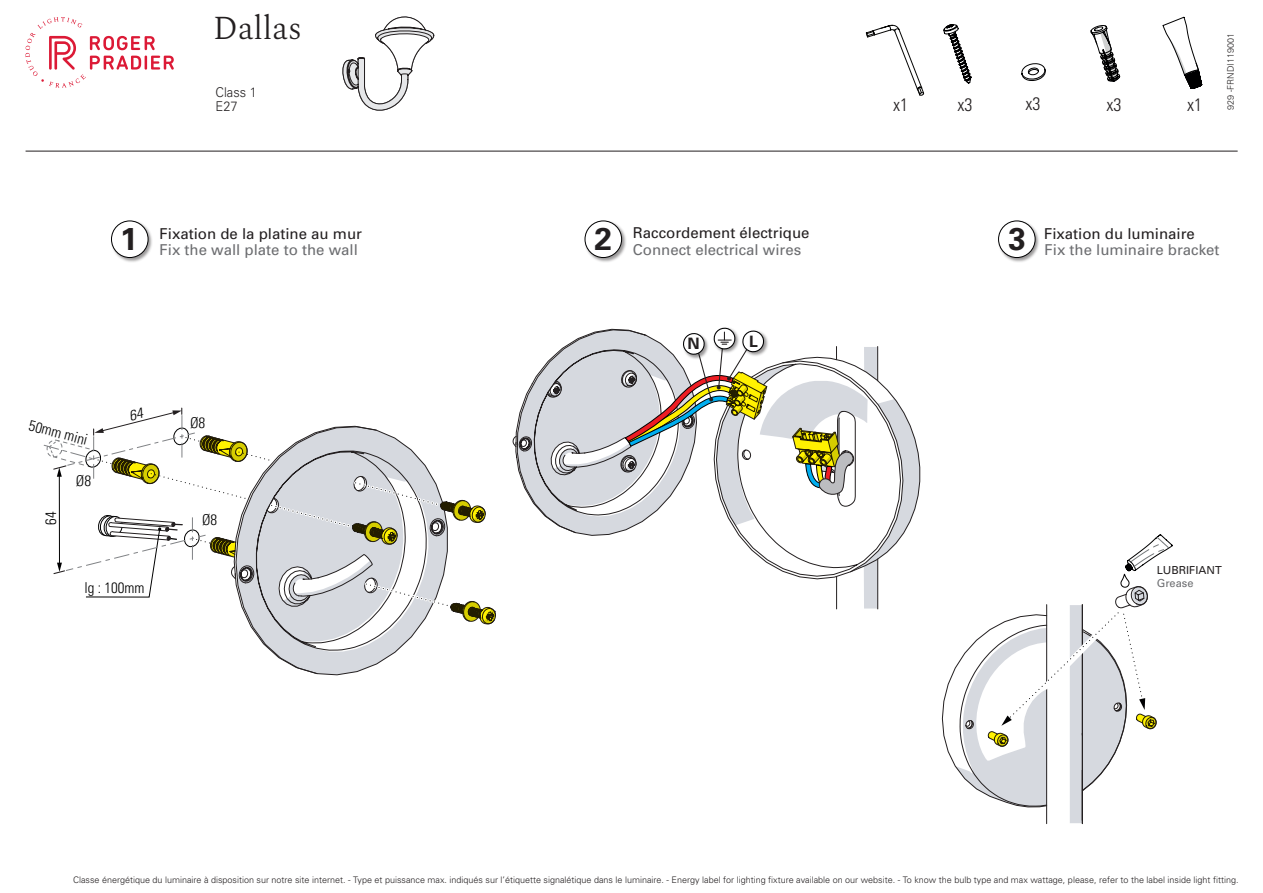
<style>
.page{position:relative;width:1263px;height:893px;background:#fff}
.page>*{position:absolute;margin:0;border:0;box-sizing:border-box;transform-origin:0 0}
.t1{font:300 33px "Spectral";color:#231f20}
.t2{font:700 31.5px "Univers LT Std";color:#231f20}
.t3{font:300 condensed 18px "Univers";color:#231f20}
.t4{font:700 15.75px "Univers LT Std";color:#231f20}
.t5{font:15px "Univers";color:#6c6d70}
.t6{font:15px "Univers";color:#231f20}
.t7{font:300 condensed 15px "Univers";color:#000001}
.t8{font:300 13.5px/13.5px "Univers";color:#262324;scale:.95 1}
.t9{font:11.1px "Univers";color:#231f20}
.t10{font:11.1px "Univers";color:#6c6d70}
.t11{font:300 9px "Univers";color:#231f20}
.t12{font:300 9px "Univers";color:#262324}
</style>
<div class="page">
<hr style="left:26px;top:151px;width:1212px;height:1px;background:#231f20">
<svg style="left:25px;top:17px;width:149px;height:71px"></svg>
<svg style="left:249px;top:625px;width:172px;height:51px"></svg>
<svg style="left:837px;top:580px;width:42px;height:28px"></svg>
<svg style="left:799px;top:410px;width:122px;height:170px"></svg>
<hr style="left:877px;top:559px;width:1px;height:50px;background:#231f20">
<hr style="left:836px;top:576px;width:1px;height:33px;background:#231f20">
<hr style="left:1082px;top:605px;width:1px;height:219px;background:#231f20">
<hr style="left:1046px;top:605px;width:1px;height:219px;background:#231f20">
<svg style="left:941px;top:534px;width:232px;height:289px"></svg>
<svg style="left:512px;top:327px;width:391px;height:250px"></svg>
<img style="left:111px;top:220px;width:41px;height:42px">
<div style="left:111px;top:221px;width:37px;height:37px;background:#fff;border-radius:50%"></div>
<div style="left:111px;top:221px;width:37px;height:37px;border:1px solid #000001;border-radius:50%"></div>
<img style="left:584px;top:220px;width:42px;height:42px">
<div style="left:585px;top:221px;width:37px;height:37px;background:#fff;border-radius:50%"></div>
<div style="left:585px;top:221px;width:37px;height:37px;border:1px solid #000001;border-radius:50%"></div>
<img style="left:998px;top:220px;width:41px;height:42px">
<div style="left:998px;top:221px;width:37px;height:37px;background:#fff;border-radius:50%"></div>
<div style="left:998px;top:221px;width:37px;height:37px;border:1px solid #000001;border-radius:50%"></div>
<svg style="left:943px;top:24px;width:29px;height:60px"></svg>
<svg style="left:1021px;top:63px;width:25px;height:18px"></svg>
<svg style="left:1090px;top:25px;width:31px;height:57px"></svg>
<svg style="left:1162px;top:16px;width:41px;height:73px"></svg>
<svg style="left:865px;top:24px;width:60px;height:72px"></svg>
<svg style="left:342px;top:16px;width:92px;height:95px"></svg>
<svg style="left:44px;top:407px;width:452px;height:218px"></svg>
<h1 class="t1" style="left:213px;top:4px;width:90px">Dallas</h1>
<h3 class="t8" style="left:216px;top:85px;width:45px">Class 1<br>E27</h3>
<h2 class="t2" style="left:120px;top:220px;width:19px">1</h2>
<h2 class="t2" style="left:594px;top:220px;width:19px">2</h2>
<h3 class="t6" style="left:160px;top:225px;width:204px">Fixation de la platine au mur</h3>
<h3 class="t5" style="left:160px;top:241px;width:200px">Fix the wall plate to the wall</h3>
<h3 class="t6" style="left:633px;top:224px;width:178px">Raccordement électrique</h3>
<h3 class="t5" style="left:633px;top:241px;width:170px">Connect electrical wires</h3>
<h3 class="t7" style="left:32px;top:416px;width:61px;rotate:15deg">50mm mini</h3>
<h3 class="t7" style="left:42px;top:525px;width:15px;rotate:-90deg">64</h3>
<h3 class="t7" style="left:202px;top:511px;width:17px">Ø8</h3>
<h3 class="t7" style="left:85px;top:578px;width:61px">lg : 100mm</h3>
<h3 class="t4" style="left:688px;top:334px;width:14px">N</h3>
<h3 class="t4" style="left:749px;top:332px;width:10px">L</h3>
<h3 class="t3" style="left:893px;top:93px;width:16px">x1</h3>
<h3 class="t3" style="left:958px;top:93px;width:16px">x3</h3>
<h3 class="t3" style="left:1025px;top:93px;width:16px">x3</h3>
<h3 class="t3" style="left:1106px;top:93px;width:16px">x3</h3>
<h3 class="t3" style="left:1187px;top:93px;width:16px">x1</h3>
<p class="t12" style="left:1225px;top:110px;width:78px;rotate:-90deg">929 -FRNDI119001</p>
<h2 class="t2" style="left:1008px;top:220px;width:19px">3</h2>
<h3 class="t6" style="left:1044px;top:225px;width:152px">Fixation du luminaire</h3>
<h3 class="t5" style="left:1044px;top:241px;width:177px">Fix the luminaire bracket</h3>
<p class="t9" style="left:1157px;top:563px;width:67px">LUBRIFIANT</p>
<p class="t10" style="left:1157px;top:576px;width:38px">Grease</p>
<p class="t11" style="left:73px;top:874px;width:1167px">Classe énergétique du luminaire à disposition sur notre site internet. - Type et puissance max. indiqués sur l’étiquette signalétique dans le luminaire. - Energy label for lighting fixture available on our website. - To know the bulb type and max wattage, please, refer to the label inside light fitting.</p>
</div>
